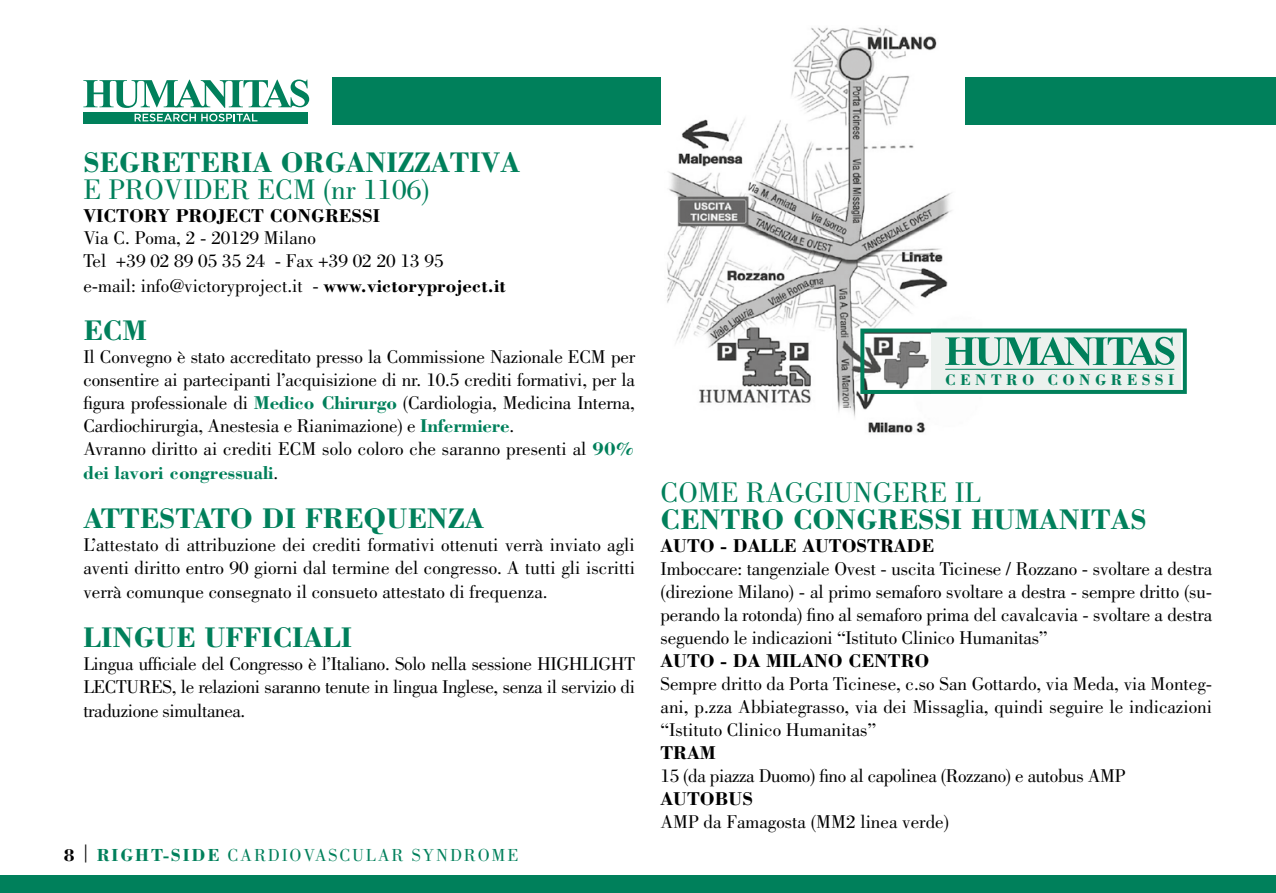
<style>
.page{position:relative;width:1276px;height:893px;background:#fff}
.page>*{position:absolute;margin:0;border:0;box-sizing:border-box;transform-origin:0 0}
.t1{font:700 29.25px "Bodoni Std";color:#00805b}
.t2{font:29.25px "Bodoni Std";color:#00805b}
.t3{font:19.12px/23.6px "Bodoni Std";letter-spacing:-.01em;color:#000;text-align:justify}
.t4{font:700 19.12px "Bodoni Std";color:#000}
.t5{font:18px "Bodoni Std";letter-spacing:.1em;color:#00805b}
.t6{font:700 15.75px "Bodoni Std";letter-spacing:.28em;color:#00805b}
.s1{font-weight:700}
.s2{font-weight:700;color:#00805b}
.s3{font-weight:700;color:#000}
.s4{color:#000}
</style>
<div class="page">
<div style="left:965px;top:78px;width:311px;height:47px;background:#00805b"></div>
<div style="left:83px;top:112px;width:225px;height:11px;background:#00805b"></div>
<svg style="left:135px;top:114px;width:122px;height:8px"></svg>
<svg style="left:83px;top:80px;width:226px;height:28px"></svg>
<div style="left:332px;top:78px;width:328px;height:47px;background:#00805b"></div>
<div style="left:0;top:876px;width:1276px;height:17px;background:#00805b"></div>
<img style="left:667px;top:27px;width:510px;height:406px">
<div style="left:931px;top:329px;width:250px;height:65px;background:#ecf1ee"></div>
<svg style="left:945px;top:337px;width:229px;height:29px"></svg>
<hr style="left:945px;top:369px;width:229px;height:1px;background:#00805b">
<div style="left:860px;top:329px;width:326px;height:65px;border:4px solid #00805b"></div>
<h1 class="t1" style="left:83px;top:144px;width:438px">SEGRETERIA ORGANIZZATIVA</h1>
<h1 class="t2" style="left:83px;top:173px;width:348px">E PROVIDER ECM (nr 1106)</h1>
<p class="t4" style="left:83px;top:203px;width:298px">VICTORY PROJECT CONGRESSI</p>
<p class="t3" style="left:83px;top:227px;width:424px;text-align:left">Via C. Poma, 2 - 20129 Milano<br>Tel +39 02 89 05 35 24 - Fax +39 02 20 13 95<br>e-mail: info@victoryproject.it - <span class="s1">www.victoryproject.it</span></p>
<h1 class="t1" style="left:83px;top:312px;width:65px">ECM</h1>
<p class="t3" style="left:83px;top:346px;width:553px;text-align:left">Il Convegno è stato accreditato presso la Commissione Nazionale ECM per consentire ai partecipanti l’acquisizione di nr. 10.5 crediti formativi, per la figura professionale di <span class="s2">Medico Chirurgo</span> (Cardiologia, Medicina Interna, Cardiochirurgia, Anestesia e Rianimazione) e <span class="s2">Infermiere</span>.<br>Avranno diritto ai crediti ECM solo coloro che saranno presenti al <span class="s2">90% dei lavori congressuali</span>.</p>
<h1 class="t1" style="left:83px;top:500px;width:402px">ATTESTATO DI FREQUENZA</h1>
<p class="t3" style="left:83px;top:533px;width:553px">L’attestato di attribuzione dei crediti formativi ottenuti verrà inviato agli aventi diritto entro 90 giorni dal termine del congresso. A tutti gli iscritti verrà comunque consegnato il consueto attestato di frequenza.</p>
<h1 class="t1" style="left:83px;top:619px;width:270px">LINGUE UFFICIALI</h1>
<p class="t3" style="left:83px;top:652px;width:553px">Lingua ufficiale del Congresso è l’Italiano. Solo nella sessione HIGHLIGHT LECTURES, le relazioni saranno tenute in lingua Inglese, senza il servizio di traduzione simultanea.</p>
<p class="t5" style="left:64px;top:845px;width:456px"><span class="s3">8</span> <span class="s4">|</span> <span class="s1">RIGHT-SIDE</span> CARDIOVASCULAR SYNDROME</p>
<p class="t6" style="left:945px;top:370px;width:231px">CENTRO CONGRESSI</p>
<h1 class="t2" style="left:660px;top:476px;width:322px">COME RAGGIUNGERE IL</h1>
<h1 class="t1" style="left:660px;top:501px;width:487px">CENTRO CONGRESSI HUMANITAS</h1>
<p class="t4" style="left:660px;top:534px;width:275px">AUTO - DALLE AUTOSTRADE</p>
<p class="t3" style="left:660px;top:558px;width:553px;line-height:22.9px">Imboccare: tangenziale Ovest - uscita Ticinese / Rozzano - svoltare a destra (direzione Milano) - al primo semaforo svoltare a destra - sempre dritto (su&shy;perando la rotonda) fino al semaforo prima del cavalcavia - svoltare a destra seguendo le indicazioni “Istituto Clinico Humanitas”</p>
<p class="t4" style="left:660px;top:649px;width:270px">AUTO - DA MILANO CENTRO</p>
<p class="t3" style="left:660px;top:672px;width:553px;line-height:22.9px">Sempre dritto da Porta Ticinese, c.so San Gottardo, via Meda, via Monteg&shy;ani, p.zza Abbiategrasso, via dei Missaglia, quindi seguire le indicazioni “Istituto Clinico Humanitas”</p>
<p class="t4" style="left:660px;top:741px;width:57px">TRAM</p>
<p class="t3" style="left:660px;top:764px;width:466px">15 (da piazza Duomo) fino al capolinea (Rozzano) e autobus AMP</p>
<p class="t4" style="left:660px;top:786px;width:94px">AUTOBUS</p>
<p class="t3" style="left:660px;top:810px;width:290px">AMP da Famagosta (MM2 linea verde)</p>
</div>
